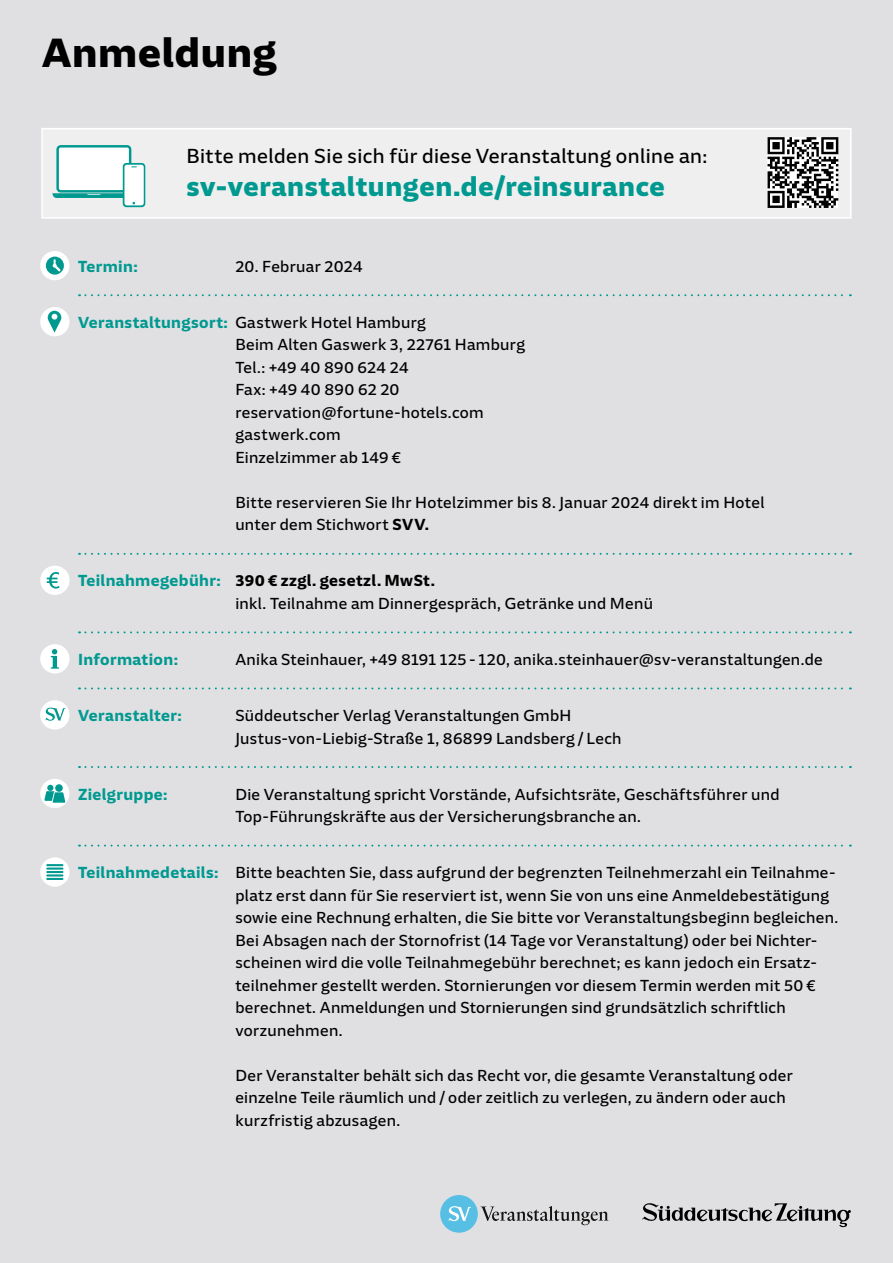
<style>
.page{position:relative;width:893px;height:1263px;background:#e0e0e3}
.page>*{position:absolute;margin:0;border:0;box-sizing:border-box;transform-origin:0 0}
.t1{font:900 42px "SZ Sans Digital";letter-spacing:.015em;color:#000}
.t2{font:900 28.05px "SZ Sans Digital";letter-spacing:.02em;color:#009990}
.t3{font:21px "SZ Sans Digital";letter-spacing:.02em;color:#000}
.t4{font:16.5px/22.5px "SZ Sans Digital";letter-spacing:.02em;color:#000}
.t5{font:700 16.5px "SZ Sans Digital";letter-spacing:.02em;color:#009990}
.s1{font-weight:700;color:#009990}
.s2{font-weight:700}
</style>
<div class="page">
<div style="left:42px;top:129px;width:809px;height:89px;background:#efeff0"></div>
<svg style="left:79px;top:294px;width:772px;height:2px"></svg>
<svg style="left:79px;top:553px;width:772px;height:2px"></svg>
<svg style="left:79px;top:631px;width:772px;height:2px"></svg>
<svg style="left:79px;top:687px;width:772px;height:2px"></svg>
<svg style="left:79px;top:766px;width:772px;height:2px"></svg>
<svg style="left:79px;top:845px;width:772px;height:1px"></svg>
<div style="left:40px;top:251px;width:30px;height:29px;background:#fff;border-radius:50%"></div>
<svg style="left:46px;top:257px;width:18px;height:18px"></svg>
<div style="left:40px;top:307px;width:30px;height:29px;background:#fff;border-radius:50%"></div>
<svg style="left:48px;top:311px;width:13px;height:22px"></svg>
<div style="left:40px;top:566px;width:30px;height:29px;background:#fff;border-radius:50%"></div>
<svg style="left:47px;top:572px;width:12px;height:16px"></svg>
<div style="left:40px;top:644px;width:30px;height:29px;background:#fff;border-radius:50%"></div>
<svg style="left:51px;top:649px;width:8px;height:20px"></svg>
<div style="left:40px;top:700px;width:30px;height:29px;background:#fff;border-radius:50%"></div>
<svg style="left:45px;top:707px;width:20px;height:14px"></svg>
<div style="left:40px;top:779px;width:30px;height:29px;background:#fff;border-radius:50%"></div>
<svg style="left:44px;top:785px;width:21px;height:18px"></svg>
<div style="left:40px;top:857px;width:30px;height:30px;background:#fff;border-radius:50%"></div>
<svg style="left:47px;top:864px;width:15px;height:16px"></svg>
<div style="left:41px;top:128px;width:811px;height:91px;border:2px solid #fff"></div>
<svg style="left:767px;top:137px;width:71px;height:71px"></svg>
<svg style="left:123px;top:163px;width:22px;height:44px"></svg>
<div style="left:124px;top:165px;width:20px;height:40px;background:#fff;border-radius:2px"></div>
<svg style="left:52px;top:145px;width:84px;height:59px"></svg>
<svg style="left:642px;top:1203px;width:209px;height:24px"></svg>
<div style="left:440px;top:1195px;width:38px;height:37px;background:#57bfe3;border-radius:50%"></div>
<svg style="left:481px;top:1206px;width:127px;height:19px"></svg>
<svg style="left:448px;top:1206px;width:23px;height:15px"></svg>
<h1 class="t1" style="left:42px;top:30px;width:236px">Anmeldung</h1>
<p class="t3" style="left:186px;top:144px;width:523px">Bitte melden Sie sich für diese Veranstaltung online an:</p>
<h2 class="t2" style="left:186px;top:172px;width:480px">sv-veranstaltungen.de/reinsurance</h2>
<p class="t5" style="left:78px;top:257px;width:61px">Termin:</p>
<p class="t4" style="left:235px;top:255px;width:129px">20. Februar 2024</p>
<p class="t4" style="left:235px;top:311px;width:291px;text-indent:-157px"><span class="s1">Veranstaltungsort:</span> Gastwerk Hotel Hamburg<br>Beim Alten Gaswerk 3, 22761 Hamburg<br>Tel.: +49 40 890 624 24<br>Fax: +49 40 890 62 20 reservation@fortune-hotels.com gastwerk.com<br>Einzelzimmer ab 149 €</p>
<p class="t4" style="left:235px;top:491px;width:531px">Bitte reservieren Sie Ihr Hotelzimmer bis 8. Januar 2024 direkt im Hotel unter dem Stichwort <span class="s2">SVV.</span></p>
<p class="t4" style="left:235px;top:570px;width:419px;text-indent:-157px"><span class="s1">Teilnahmegebühr:</span> <span class="s2">390 € zzgl. gesetzl. MwSt.<br></span>inkl. Teilnahme am Dinnergespräch, Getränke und Menü</p>
<p class="t5" style="left:78px;top:650px;width:102px">Information:</p>
<p class="t4" style="left:235px;top:648px;width:589px">Anika Steinhauer, +49 8191 125 - 120, anika.steinhauer@sv-veranstaltungen.de</p>
<p class="t5" style="left:78px;top:707px;width:105px">Veranstalter:</p>
<p class="t4" style="left:235px;top:704px;width:388px">Süddeutscher Verlag Veranstaltungen GmbH<br>Justus-von-Liebig-Straße 1, 86899 Landsberg / Lech</p>
<p class="t5" style="left:78px;top:785px;width:91px">Zielgruppe:</p>
<p class="t4" style="left:235px;top:783px;width:546px">Die Veranstaltung spricht Vorstände, Aufsichtsräte, Geschäftsführer und<br>Top-Führungskräfte aus der Versicherungsbranche an.</p>
<p class="t4" style="left:235px;top:862px;width:604px;text-indent:-157px"><span class="s1">Teilnahmedetails:</span> Bitte beachten Sie, dass aufgrund der begrenzten Teilnehmerzahl ein Teilnahme&shy;platz erst dann für Sie reserviert ist, wenn Sie von uns eine Anmeldebestätigung sowie eine Rechnung erhalten, die Sie bitte vor Veranstaltungsbeginn begleichen.<br>Bei Absagen nach der Stornofrist (14 Tage vor Veranstaltung) oder bei Nichter&shy;scheinen wird die volle Teilnahmegebühr berechnet; es kann jedoch ein Ersatz&shy;teilnehmer gestellt werden. Stornierungen vor diesem Termin werden mit 50 € berechnet. Anmeldungen und Stornierungen sind grundsätzlich schriftlich vorzunehmen.</p>
<p class="t4" style="left:235px;top:1064px;width:559px">Der Veranstalter behält sich das Recht vor, die gesamte Veranstaltung oder einzelne Teile räumlich und / oder zeitlich zu verlegen, zu ändern oder auch kurzfristig abzusagen.</p>
</div>
